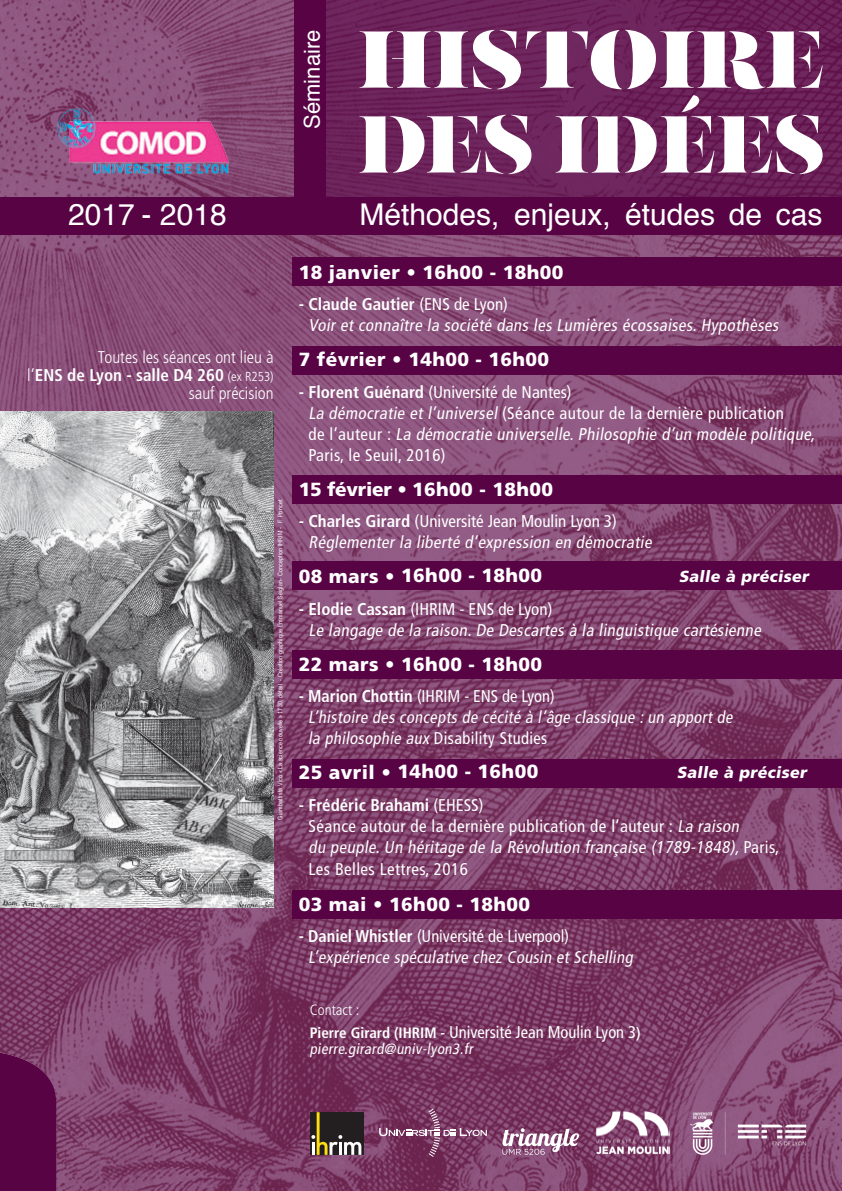
<style>
.page{position:relative;width:842px;height:1191px;background:#fff}
.page>*{position:absolute;margin:0;border:0;box-sizing:border-box;transform-origin:0 0}
.t1{font:30px "Helvetica";color:#fff}
.t2{font:22px "Helvetica";color:#fff}
.t3{font:900 19px "Frutiger LT Std";letter-spacing:.02em;color:#fff}
.t4{font:italic condensed 17px/21px "Frutiger LT Std";color:#fff}
.t5{font:condensed 17px/21px "Frutiger LT Std";letter-spacing:.025em;color:#fff}
.t6{font:condensed 17px "Frutiger LT Std";color:#fff}
.t7{font:300 condensed 17px "Frutiger LT Std";color:#fff}
.t8{font:700 condensed 17px "Frutiger LT Std";color:#fff}
.t9{font:italic 900 16px "Frutiger LT Std";color:#fff}
.t10{font:italic condensed 15px "Frutiger LT Std";color:#fff}
.t11{font:300 condensed 15px "Frutiger LT Std";color:#fff}
.t12{font:6.5px "Arial Narrow";letter-spacing:.025em;color:#fff}
.s1{font-weight:300}
.s2{font-weight:300;font-size:13px}
.s3{font-weight:700;font-style:normal}
.s4{font-style:normal}
.s5{font-weight:700}
.s6{font-style:italic}
.s7{font-weight:700;font-size:15px}
</style>
<div class="page">
<img style="left:0;top:0;width:842px;height:1191px">
<div style="left:0;top:197px;width:842px;height:38px;background:#570344"></div>
<div style="left:293px;top:257px;width:549px;height:28px;background:#570344"></div>
<div style="left:293px;top:347px;width:549px;height:28px;background:#570344"></div>
<div style="left:293px;top:475px;width:549px;height:28px;background:#570344"></div>
<div style="left:293px;top:561px;width:549px;height:28px;background:#570344"></div>
<div style="left:293px;top:651px;width:549px;height:28px;background:#570344"></div>
<div style="left:293px;top:759px;width:549px;height:28px;background:#570344"></div>
<div style="left:293px;top:890px;width:549px;height:28px;background:#570344"></div>
<div style="left:326px;top:0;width:516px;height:197px;background:linear-gradient(to right,#6d245c,#691f56)"></div>
<div style="left:295px;top:0;width:31px;height:197px;background:#570344"></div>
<svg style="left:360px;top:95px;width:463px;height:79px"></svg>
<svg style="left:360px;top:30px;width:463px;height:59px"></svg>
<img style="left:0;top:412px;width:274px;height:495px">
<svg style="left:0;top:1050px;width:56px;height:141px;background:#5b0948"></svg>
<svg style="left:379px;top:1108px;width:108px;height:49px;background:#82466c"></svg>
<svg style="left:502px;top:1128px;width:77px;height:26px"></svg>
<img style="left:51px;top:106px;width:186px;height:75px">
<div style="left:310px;top:1112px;width:54px;height:42px;background:#231f20"></div>
<svg style="left:311px;top:1112px;width:50px;height:42px"></svg>
<img style="left:595px;top:1111px;width:74px;height:43px">
<img style="left:685px;top:1106px;width:129px;height:54px">
<p class="t2" style="left:295px;top:129px;width:101px;rotate:-90deg">Séminaire</p>
<p class="t1" style="left:68px;top:191px;width:160px">2017 - 2018</p>
<p class="t1" style="left:360px;top:191px;width:465px">Méthodes, enjeux, études de cas</p>
<p class="t7" style="left:98px;top:347px;width:177px">Toutes les séances ont lieu à</p>
<p class="t8" style="left:27px;top:365px;width:248px"><span class="s1">l’</span>ENS de Lyon - salle D4 260 <span class="s2">(ex R253)</span></p>
<p class="t7" style="left:189px;top:383px;width:86px">sauf précision</p>
<p class="t12" style="left:275px;top:819px;width:321px;rotate:-90deg">Giambattista Vico « La science nouvelle » 1730, détail - Création graphique Emmanuel Seiglan- Conception IHRIM - F. Poncet</p>
<p class="t3" style="left:299px;top:260px;width:266px">18 janvier • 16h00 - 18h00</p>
<p class="t4" style="left:308px;top:294px;width:475px;text-indent:-10px"><span class="s3">- Claude Gautier</span> <span class="s4">(ENS de Lyon)<br></span>Voir et connaître la société dans les Lumières écossaises. Hypothèses</p>
<p class="t3" style="left:299px;top:348px;width:252px">7 février • 14h00 - 16h00</p>
<p class="t5" style="left:308px;top:381px;width:511px;text-indent:-10px"><span class="s5">- Florent Guénard</span> (Université de Nantes)<br><span class="s6">La démocratie et l’universel</span> (Séance autour de la dernière publication<br>d e l ’ a u t e u r : <span class="s6">La démocratie universelle. Philosophie d’un modèle politique, </span>Paris, le Seuil, 2016)</p>
<p class="t3" style="left:299px;top:477px;width:256px">15 février • 16h00 - 18h00</p>
<p class="t4" style="left:308px;top:511px;width:348px;text-indent:-10px"><span class="s3">- Charles Girard</span> <span class="s4">(Université Jean Moulin Lyon 3)<br></span>Réglementer la liberté d’expression en démocratie</p>
<p class="t3" style="left:299px;top:564px;width:245px">08 mars • 16h00 - 18h00</p>
<p class="t9" style="left:679px;top:567px;width:134px">Salle à préciser</p>
<p class="t4" style="left:308px;top:598px;width:457px;text-indent:-10px"><span class="s3">- Elodie Cassan</span> <span class="s4">(IHRIM - ENS de Lyon)<br></span>Le langage de la raison. De Descartes à la linguistique cartésienne</p>
<p class="t3" style="left:299px;top:652px;width:245px">22 mars • 16h00 - 18h00</p>
<p class="t4" style="left:308px;top:686px;width:429px;text-indent:-9px"><span class="s3">- Marion Chottin</span> <span class="s4">(IHRIM - ENS de Lyon)<br></span>L’histoire des concepts de cécité à l’âge classique : un apport de la philosophie aux <span class="s4">Disability Studies</span></p>
<p class="t3" style="left:299px;top:760px;width:241px">25 avril • 14h00 - 16h00</p>
<p class="t9" style="left:677px;top:763px;width:134px">Salle à préciser</p>
<p class="t4" style="left:308px;top:794px;width:472px;text-indent:-10px"><span class="s3">- Frédéric Brahami</span> <span class="s4">(EHESS)<br>Séance autour de la dernière publication de l’auteur :</span> La raison<br>du peuple. Un héritage de la Révolution française (1789-1848), <span class="s4">Pa r i s,</span></p>
<p class="t5" style="left:308px;top:859px;width:161px">Les Belles Lettres, 2016</p>
<p class="t3" style="left:299px;top:892px;width:233px">03 mai • 16h00 - 18h00</p>
<p class="t4" style="left:308px;top:925px;width:329px;text-indent:-9px"><span class="s3">- Daniel Whistler</span> <span class="s4">(Université de Liverpool)<br></span>L’expérience spéculative chez Cousin et Schelling</p>
<p class="t11" style="left:310px;top:1001px;width:51px">Contact :</p>
<p class="t6" style="left:310px;top:1022px;width:332px"><span class="s7">Pierre Girard (IHRIM -</span> Université Jean Moulin Lyon 3<span class="s7">)</span></p>
<p class="t10" style="left:310px;top:1040px;width:167px">pierre.girard@univ-lyon3.fr</p>
</div>
